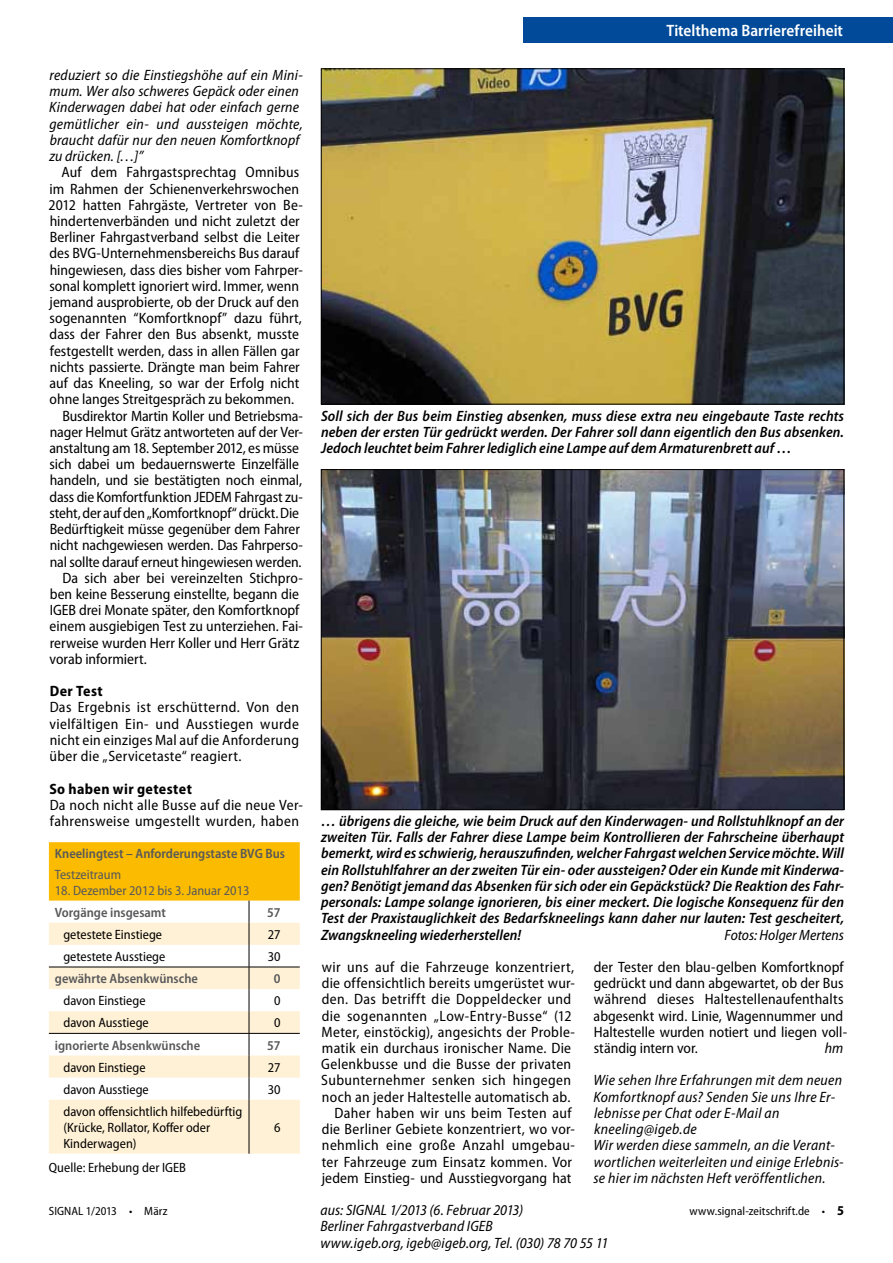
<style>
.page{position:relative;width:893px;height:1263px;background:#fff}
.page>*{position:absolute;margin:0;border:0;box-sizing:border-box;transform-origin:0 0}
.t1{font:600 semi-condensed 16.5px "Myriad Pro";color:#fff}
.t2{font:semi-condensed 15px/16.2px "Myriad Pro";letter-spacing:.005em;color:#000}
.t3{font:italic 600 semi-condensed 15px/16.2px "Myriad Pro";letter-spacing:.005em;color:#000;text-align:justify}
.t4{font:italic semi-condensed 15px/16.2px "Myriad Pro";letter-spacing:.015em;color:#000}
.t5{font:semi-condensed 15px "Myriad Pro";letter-spacing:.025em;color:#000}
.t6{font:700 semi-condensed 15px "Myriad Pro";letter-spacing:.03em;color:#000}
.t7{font:semi-condensed 13.5px/15.9px "Myriad Pro";color:#000}
.t8{font:600 semi-condensed 13.5px "Myriad Pro";color:#58585a}
.t9{font:semi-condensed 13.5px "Myriad Pro";color:#58585a}
.t10{font:semi-condensed 12px "Myriad Pro";letter-spacing:.01em;color:#000}
.s1{font-weight:700;font-size:13.5px}
</style>
<div class="page">
<div style="left:523px;top:17px;width:370px;height:25px;background:#004a99"></div>
<img style="left:323px;top:71px;width:519px;height:331px">
<img style="left:323px;top:471px;width:519px;height:337px">
<div style="left:49px;top:1100px;width:251px;height:54px;background:#fff1d6"></div>
<svg style="left:49px;top:842px;width:251px;height:258px"></svg>
<hr style="left:249px;top:1100px;width:1px;height:54px;background:#000">
<hr style="left:49px;top:967px;width:200px;height:1px;background:#000">
<hr style="left:249px;top:967px;width:51px;height:1px;background:#000">
<hr style="left:49px;top:1033px;width:200px;height:1px;background:#000">
<hr style="left:249px;top:1033px;width:51px;height:1px;background:#000">
<p class="t4" style="left:49px;top:67px;width:255px">reduziert so die Einstiegshöhe auf ein Mini&shy;mum. Wer also schweres Gepäck oder einen Kinderwagen dabei hat oder einfach gerne gemütlicher ein- und aussteigen möchte, braucht dafür nur den neuen Komfortknopf zu drücken. […]”</p>
<p class="t2" style="left:61px;top:164px;width:239px">Auf dem Fahrgastsprechtag Omnibus</p>
<p class="t2" style="left:50px;top:181px;width:251px">im Rahmen der Schienenverkehrswochen</p>
<p class="t2" style="left:49px;top:197px;width:256px">2012 hatten Fahrgäste, Vertreter von Be-</p>
<p class="t2" style="left:50px;top:213px;width:252px">hindertenverbänden und nicht zuletzt der</p>
<p class="t2" style="left:50px;top:229px;width:252px">Berliner Fahrgastverband selbst die Leiter</p>
<p class="t2" style="left:50px;top:246px;width:251px">des BVG-Unternehmensbereichs Bus darauf</p>
<p class="t2" style="left:50px;top:262px;width:255px">hingewiesen, dass dies bisher vom Fahrper-</p>
<p class="t2" style="left:49px;top:278px;width:251px">sonal komplett ignoriert wird. Immer, wenn</p>
<p class="t2" style="left:50px;top:294px;width:251px">jemand ausprobierte, ob der Druck auf den</p>
<p class="t2" style="left:49px;top:310px;width:254px">sogenannten “Komfortknopf” dazu führt,</p>
<p class="t2" style="left:50px;top:327px;width:251px">dass der Fahrer den Bus absenkt, musste</p>
<p class="t2" style="left:50px;top:343px;width:251px">festgestellt werden, dass in allen Fällen gar</p>
<p class="t2" style="left:50px;top:359px;width:252px">nichts passierte. Drängte man beim Fahrer</p>
<p class="t2" style="left:49px;top:375px;width:252px">auf das Kneeling, so war der Erfolg nicht</p>
<p class="t2" style="left:50px;top:392px;width:246px">ohne langes Streitgespräch zu bekommen.</p>
<p class="t2" style="left:62px;top:408px;width:242px">Busdirektor Martin Koller und Betriebsma-</p>
<p class="t2" style="left:50px;top:424px;width:255px">nager Helmut Grätz antworteten auf der Ver-</p>
<p class="t2" style="left:49px;top:440px;width:251px">anstaltung am 18. September 2012, es müsse</p>
<p class="t2" style="left:49px;top:456px;width:251px">sich dabei um bedauernswerte Einzelfälle</p>
<p class="t2" style="left:50px;top:473px;width:254px">handeln, und sie bestätigten noch einmal,</p>
<p class="t2" style="left:50px;top:489px;width:255px">dass die Komfortfunktion JEDEM Fahrgast zu-</p>
<p class="t2" style="left:49px;top:505px;width:251px">steht,der aufden„Komfortknopf“drückt.Die</p>
<p class="t2" style="left:50px;top:521px;width:252px">Bedürftigkeit müsse gegenüber dem Fahrer</p>
<p class="t2" style="left:50px;top:537px;width:255px">nicht nachgewiesen werden. Das Fahrperso-</p>
<p class="t2" style="left:50px;top:554px;width:253px">nal sollte darauf erneut hingewiesen werden.</p>
<p class="t2" style="left:62px;top:570px;width:242px">Da sich aber bei vereinzelten Stichpro-</p>
<p class="t2" style="left:50px;top:586px;width:251px">ben keine Besserung einstellte, begann die</p>
<p class="t2" style="left:50px;top:602px;width:251px">IGEB drei Monate später, den Komfortknopf</p>
<p class="t2" style="left:50px;top:619px;width:255px">einem ausgiebigen Test zu unterziehen. Fai-</p>
<p class="t2" style="left:50px;top:635px;width:251px">rerweise wurden Herr Koller und Herr Grätz</p>
<p class="t2" style="left:50px;top:651px;width:99px">vorab informiert.</p>
<p class="t6" style="left:50px;top:683px;width:54px">Der Test</p>
<p class="t2" style="left:49px;top:700px;width:251px;text-align:justify">Das Ergebnis ist erschütternd. Von den vielfältigen Ein- und Ausstiegen wurde nicht ein einziges Mal auf die Anforderung über die „Servicetaste“ reagiert.</p>
<p class="t6" style="left:49px;top:780px;width:144px">So haben wir getestet</p>
<p class="t2" style="left:50px;top:797px;width:255px">Da noch nicht alle Busse auf die neue Ver&shy;fahrensweise umgestellt wurden, haben</p>
<p class="t8" style="left:55px;top:846px;width:232px">Kneelingtest – Anforderungstaste BVG Bus</p>
<p class="t9" style="left:55px;top:867px;width:68px">Testzeitraum</p>
<p class="t9" style="left:55px;top:883px;width:196px">18. Dezember 2012 bis 3. Januar 2013</p>
<p class="t8" style="left:55px;top:905px;width:113px">Vorgänge insgesamt</p>
<p class="t8" style="left:267px;top:905px;width:15px">57</p>
<p class="t7" style="left:63px;top:927px;width:100px">getestete Einstiege</p>
<p class="t7" style="left:268px;top:927px;width:14px">27</p>
<p class="t7" style="left:63px;top:949px;width:103px">getestete Ausstiege</p>
<p class="t7" style="left:268px;top:949px;width:14px">30</p>
<p class="t8" style="left:55px;top:971px;width:145px">gewährte Absenkwünsche</p>
<p class="t8" style="left:274px;top:971px;width:8px">0</p>
<p class="t7" style="left:63px;top:993px;width:84px">davon Einstiege</p>
<p class="t7" style="left:274px;top:993px;width:8px">0</p>
<p class="t7" style="left:63px;top:1015px;width:87px">davon Ausstiege</p>
<p class="t7" style="left:274px;top:1015px;width:8px">0</p>
<p class="t8" style="left:55px;top:1037px;width:147px">ignorierte Absenkwünsche</p>
<p class="t8" style="left:267px;top:1037px;width:15px">57</p>
<p class="t7" style="left:63px;top:1059px;width:84px">davon Einstiege</p>
<p class="t7" style="left:268px;top:1059px;width:14px">27</p>
<p class="t7" style="left:63px;top:1081px;width:87px">davon Ausstiege</p>
<p class="t7" style="left:268px;top:1081px;width:14px">30</p>
<p class="t7" style="left:63px;top:1104px;width:181px">davon offensichtlich hilfebedürftig (Krücke, Rollator, Koffer oder<br>Kinderwagen)</p>
<p class="t7" style="left:274px;top:1119px;width:8px">6</p>
<p class="t7" style="left:49px;top:1160px;width:139px">Quelle: Erhebung der IGEB</p>
<p class="t1" style="left:666px;top:21px;width:178px">Titelthema Barrierefreiheit</p>
<p class="t3" style="left:321px;top:408px;width:524px">Soll sich der Bus beim Einstieg absenken, muss diese extra neu eingebaute Taste rechts neben der ersten Tür gedrückt werden. Der Fahrer soll dann eigentlich den Bus absenken.<br>Jedoch leuchtet beim Fahrer lediglich eine Lampe auf dem Armaturenbrett auf …</p>
<p class="t3" style="left:321px;top:813px;width:525px">… übrigens die gleiche, wie beim Druck auf den Kinderwagen- und Rollstuhlknopf an der zweiten Tür. Falls der Fahrer diese Lampe beim Kontrollieren der Fahrscheine überhaupt bemerkt, wird es schwierig, herauszufinden, welcher Fahrgast welchen Service möchte. Will ein Rollstuhlfahrer an der zweiten Tür ein- oder aussteigen? Oder ein Kunde mit Kinderwa&shy;gen? Benötigt jemand das Absenken für sich oder ein Gepäckstück? Die Reaktion des Fahr&shy;personals: Lampe solange ignorieren, bis einer meckert. Die logische Konsequenz für den Test der Praxistauglichkeit des Bedarfskneelings kann daher nur lauten: Test gescheitert, Zwangskneeling wiederherstellen!</p>
<p class="t4" style="left:724px;top:927px;width:121px">Fotos: Holger Mertens</p>
<p class="t5" style="left:322px;top:959px;width:254px">wir uns auf die Fahrzeuge konzentriert,</p>
<p class="t2" style="left:322px;top:975px;width:255px">die offensichtlich bereits umgerüstet wur-</p>
<p class="t5" style="left:322px;top:991px;width:251px">den. Das betrifft die Doppeldecker und</p>
<p class="t5" style="left:322px;top:1007px;width:251px">die sogenannten „Low-Entry-Busse“ (12</p>
<p class="t2" style="left:322px;top:1024px;width:255px">Meter, einstöckig), angesichts der Proble-</p>
<p class="t2" style="left:322px;top:1040px;width:251px">matik ein durchaus ironischer Name. Die</p>
<p class="t2" style="left:321px;top:1056px;width:251px">Gelenkbusse und die Busse der privaten</p>
<p class="t5" style="left:321px;top:1072px;width:251px">Subunternehmer senken sich hingegen</p>
<p class="t2" style="left:322px;top:1089px;width:250px">noch an jeder Haltestelle automatisch ab.</p>
<p class="t5" style="left:335px;top:1105px;width:238px">Daher haben wir uns beim Testen auf</p>
<p class="t2" style="left:322px;top:1121px;width:255px">die Berliner Gebiete konzentriert, wo vor-</p>
<p class="t5" style="left:322px;top:1137px;width:255px">nehmlich eine große Anzahl umgebau-</p>
<p class="t2" style="left:322px;top:1154px;width:252px">ter Fahrzeuge zum Einsatz kommen. Vor</p>
<p class="t2" style="left:322px;top:1170px;width:251px">jedem Einstieg- und Ausstiegvorgang hat</p>
<p class="t2" style="left:594px;top:959px;width:255px">der Tester den blau-gelben Komfortknopf gedrückt und dann abgewartet, ob der Bus während dieses Haltestellenaufenthalts abgesenkt wird. Linie, Wagennummer und Haltestelle wurden notiert und liegen voll&shy;ständig intern vor.</p>
<p class="t4" style="left:593px;top:1032px;width:251px;line-height:32.4px;text-align:right">hm<br>Wie sehen Ihre Erfahrungen mit dem neuen</p>
<p class="t4" style="left:593px;top:1089px;width:252px">Komfortknopf aus? Senden Sie uns Ihre Er&shy;lebnisse per Chat oder E-Mail an kneeling@igeb.de<br>Wir werden diese sammeln, an die Verant&shy;wortlichen weiterleiten und einige Erlebnis&shy;se hier im nächsten Heft veröffentlichen.</p>
<p class="t4" style="left:320px;top:1202px;width:289px">aus: SIGNAL 1/2013 (6. Februar 2013)<br>Berliner Fahrgastverband IGEB<br>www.igeb.org, igeb@igeb.org, Tel. (030) 78 70 55 11</p>
<p class="t10" style="left:49px;top:1205px;width:120px">SIGNAL 1/2013 • März</p>
<p class="t10" style="left:690px;top:1205px;width:156px">www.signal-zeitschrift.de • <span class="s1">5</span></p>
</div>
